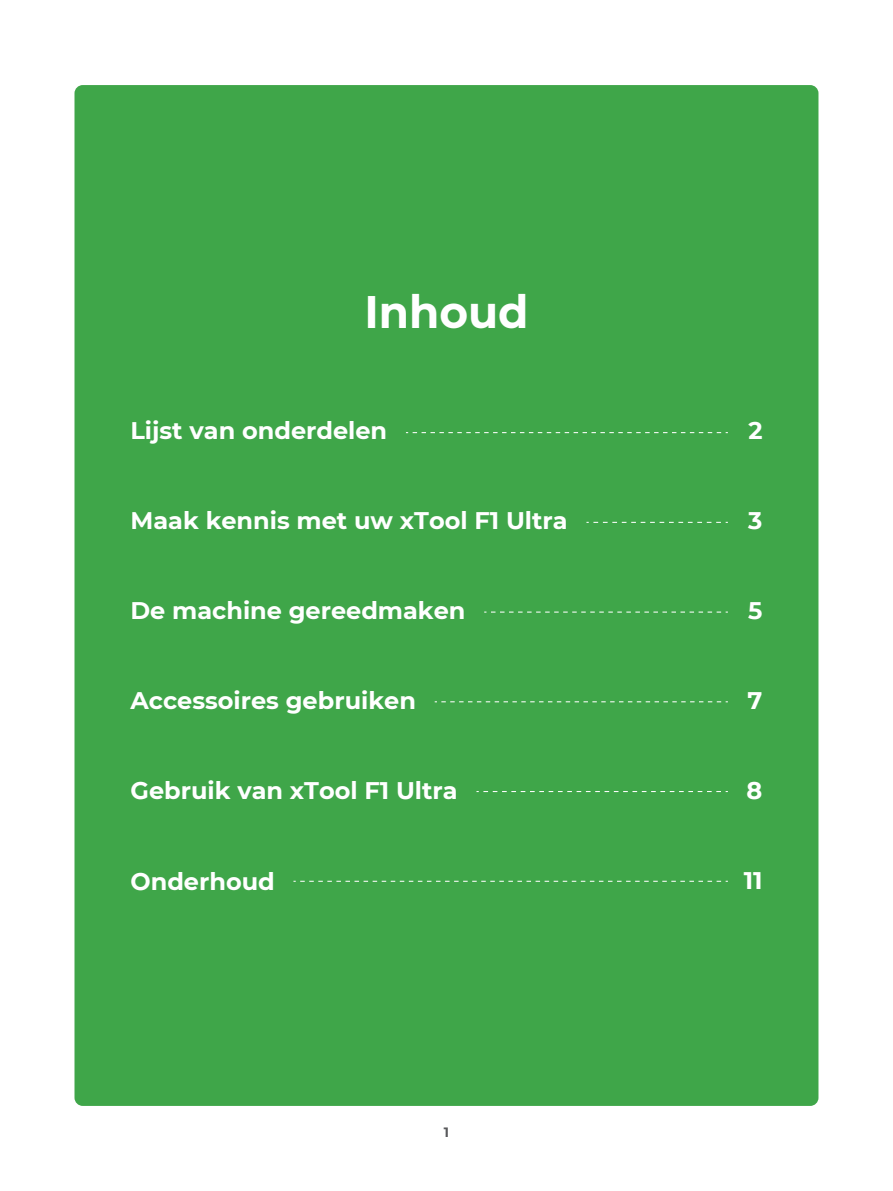
<style>
.page{position:relative;width:893px;height:1191px;background:#fff}
.page>*{position:absolute;margin:0;border:0;box-sizing:border-box;transform-origin:0 0}
.t1{font:700 45.45px "Montserrat";color:#fff}
.t2{font:700 24px "Montserrat";color:#fff}
.t3{font:700 13.5px "Montserrat";color:#595a5c}
</style>
<div class="page">
<div style="left:74px;top:85px;width:744px;height:1021px;background:#3fa649;border-radius:8px"></div>
<svg style="left:406px;top:432px;width:322px;height:1px"></svg>
<svg style="left:586px;top:522px;width:142px;height:1px"></svg>
<svg style="left:484px;top:611px;width:244px;height:1px"></svg>
<svg style="left:435px;top:701px;width:293px;height:1px"></svg>
<svg style="left:476px;top:791px;width:252px;height:1px"></svg>
<svg style="left:293px;top:880px;width:435px;height:1px"></svg>
<h1 class="t1" style="left:364px;top:279px;width:166px">Inhoud</h1>
<p class="t2" style="left:130px;top:413px;width:258px">Lijst van onderdelen</p>
<p class="t2" style="left:748px;top:413px;width:16px">2</p>
<p class="t2" style="left:130px;top:503px;width:439px">Maak kennis met uw xTool F1 Ultra</p>
<p class="t2" style="left:748px;top:503px;width:16px">3</p>
<p class="t2" style="left:130px;top:593px;width:336px">De machine gereedmaken</p>
<p class="t2" style="left:748px;top:593px;width:16px">5</p>
<p class="t2" style="left:130px;top:683px;width:287px">Accessoires gebruiken</p>
<p class="t2" style="left:748px;top:683px;width:16px">7</p>
<p class="t2" style="left:130px;top:773px;width:329px">Gebruik van xTool F1 Ultra</p>
<p class="t2" style="left:747px;top:773px;width:17px">8</p>
<p class="t2" style="left:130px;top:863px;width:146px">Onderhoud</p>
<p class="t2" style="left:744px;top:863px;width:20px">11</p>
<p class="t3" style="left:444px;top:1122px;width:7px">1</p>
</div>
